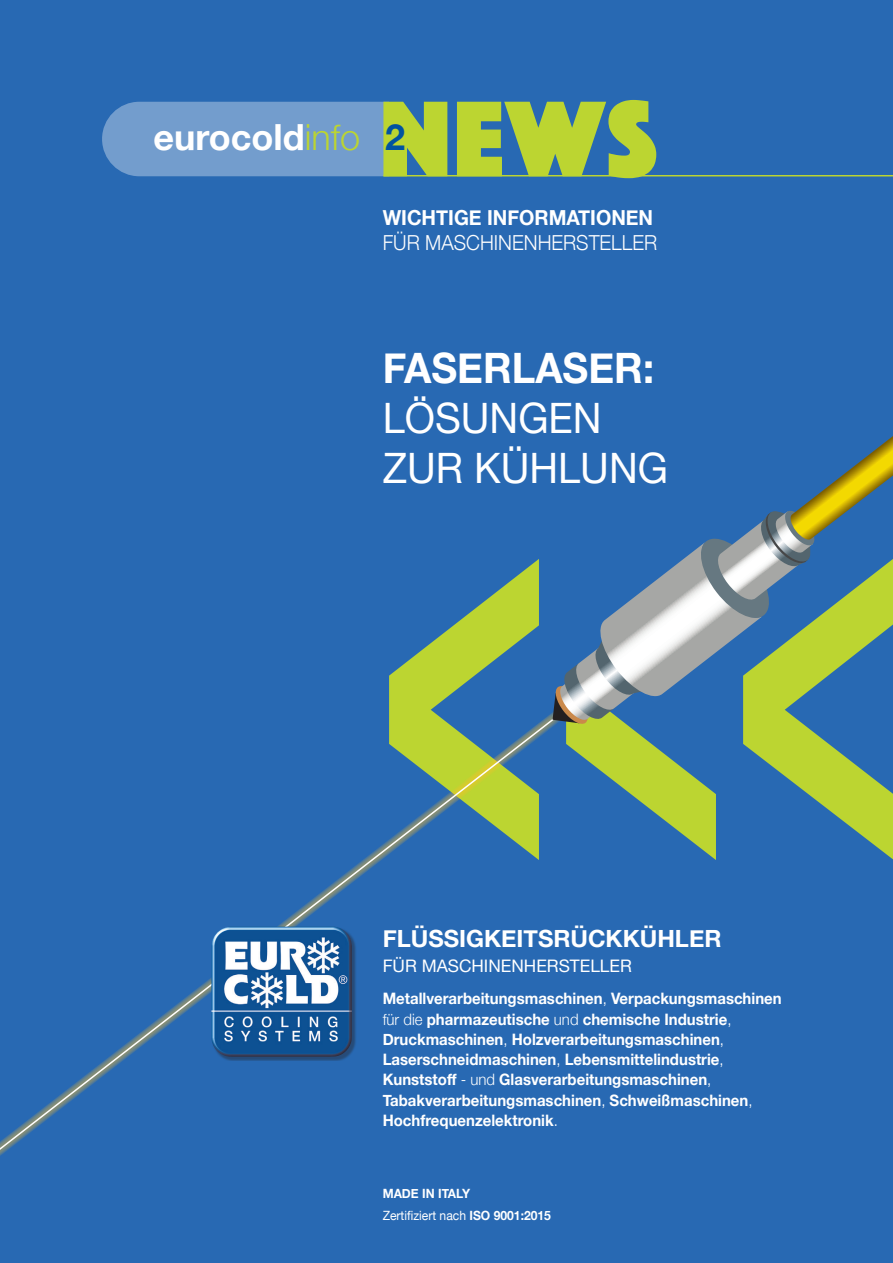
<style>
.page{position:relative;width:893px;height:1263px;background:#2869b3}
.page>*{position:absolute;margin:0;border:0;box-sizing:border-box;transform-origin:0 0}
.t1{font:41.85px/50.2px "Helvetica Neue";color:#fff;scale:.95 1}
.t2{font:700 41.85px "Helvetica Neue";color:#fff;scale:.95 1}
.t3{font:700 36px "Helvetica Neue";color:#fff}
.t4{font:700 23.7px "Helvetica Neue";color:#fff}
.t5{font:300 20.7px "Helvetica Neue";color:#fff;scale:.95 1}
.t6{font:700 20.7px "Helvetica Neue";color:#fff;scale:.95 1}
.t7{font:17.25px "Helvetica Neue";color:#fff}
.t8{font:700 15.75px/20.2px "Helvetica Neue";color:#fff;scale:.95 1}
.t9{font:12.75px "Helvetica Neue";color:#fff;scale:.95 1}
.t10{font:700 12.75px "Helvetica Neue";color:#fff;scale:.95 1}
.s1{font-weight:300;color:#bcd531}
.s2{color:#0153a0}
.s3{font-weight:300}
.s4{font-weight:700}
</style>
<div class="page">
<svg style="left:389px;top:559px;width:150px;height:148px"></svg>
<hr style="left:383px;top:175px;width:510px;height:1px;background:#bcd531">
<svg style="left:102px;top:100px;width:554px;height:78px"></svg>
<svg style="left:0;top:712px;width:552px;height:444px"></svg>
<svg style="left:552px;top:436px;width:341px;height:423px"></svg>
<div style="left:212px;top:927px;width:145px;height:134px;background:#231f20;opacity:.4"></div>
<img style="left:211px;top:926px;width:141px;height:131px">
<h2 class="t3" style="left:153px;top:109px;width:253px">eurocold<span class="s1">info</span> <span class="s2">2</span></h2>
<h3 class="t6" style="left:383px;top:201px;width:286px">WICHTIGE INFORMATIONEN</h3>
<h3 class="t5" style="left:383px;top:226px;width:290px">FÜR MASCHINENHERSTELLER</h3>
<h1 class="t2" style="left:383px;top:335px;width:287px">FASERLASER:</h1>
<h1 class="t1" style="left:383px;top:395px;width:302px">LÖSUNGEN<br>ZUR KÜHLUNG</h1>
<h3 class="t4" style="left:383px;top:919px;width:340px">FLÜSSIGKEITSRÜCKKÜHLER</h3>
<p class="t7" style="left:383px;top:953px;width:251px">FÜR MASCHINENHERSTELLER</p>
<p class="t8" style="left:383px;top:989px;width:421px">Metallverarbeitungsmaschinen<span class="s3">,</span> Verpackungsmaschinen <span class="s3">für die</span> pharmazeutische <span class="s3">und</span> chemische Industrie<span class="s3">, </span>Druckmaschinen<span class="s3">,</span> Holzverarbeitungsmaschinen<span class="s3">, </span>Laserschneidmaschinen<span class="s3">,</span> Lebensmittelindustrie<span class="s3">, </span>Kunststoff <span class="s3">- und</span> Glasverarbeitungsmaschinen<span class="s3">, </span>Tabakverarbeitungsmaschinen<span class="s3">,</span> Schweißmaschinen<span class="s3">, </span>Hochfrequenzelektronik<span class="s3">.</span></p>
<p class="t10" style="left:383px;top:1183px;width:94px">MADE IN ITALY</p>
<p class="t9" style="left:383px;top:1206px;width:179px">Zertifiziert nach <span class="s4">ISO 9001:2015</span></p>
</div>
